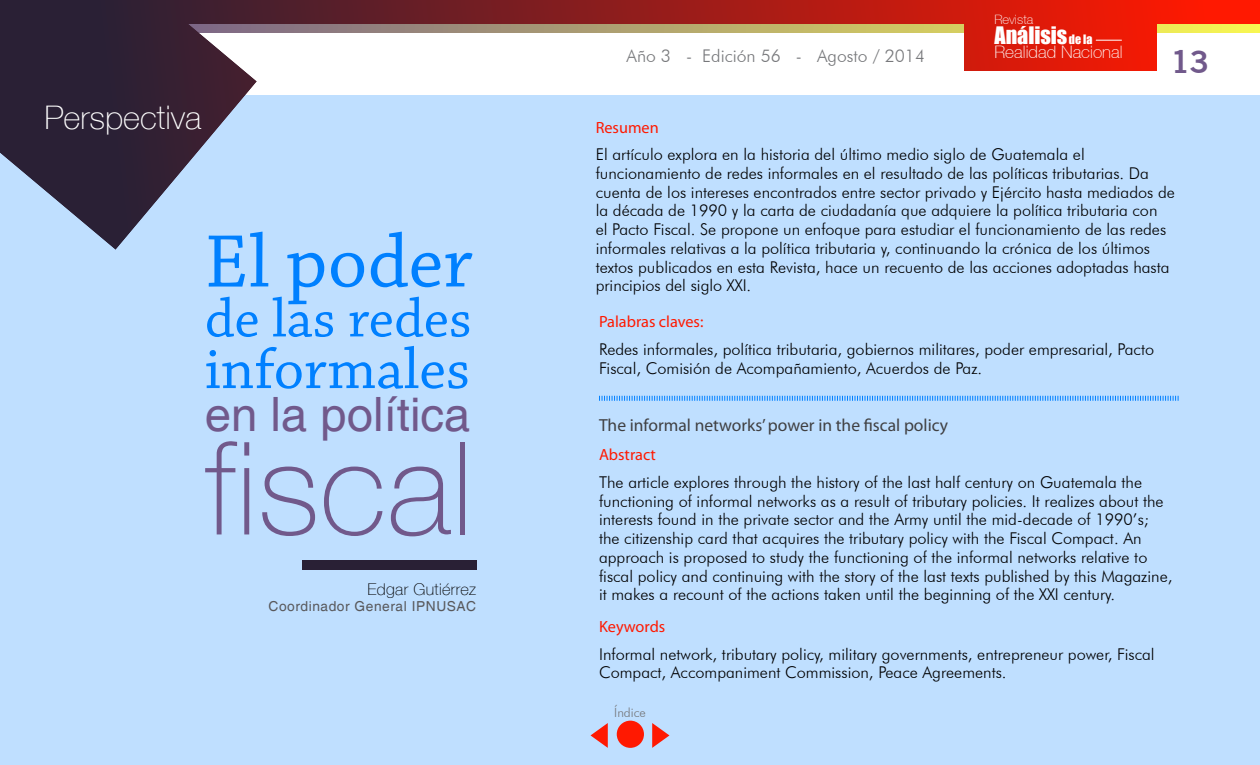
<style>
.page{position:relative;width:1260px;height:765px;background:#fff}
.page>*{position:absolute;margin:0;border:0;box-sizing:border-box;transform-origin:0 0}
.t1{font:100 129.12px "Helve Nue";color:#71598b}
.t2{font:78.38px "Chaparral Pro";letter-spacing:.005em;color:#0080ff}
.t3{font:60.25px "Chaparral Pro";color:#0080ff}
.t4{font:56.88px "Chaparral Pro";color:#0080ff}
.t5{font:47.38px "Helvetica";color:#71598b}
.t6{font:100 32.5px "Helve Nue";color:#fff}
.t7{font:700 31.25px "Goethe Gothic";color:#71598b}
.t8{font:22.12px "Impact";color:#fff}
.t9{font:17.5px "Myriad Pro";color:#404042}
.t10{font:300 17.5px "Futura BT";color:#77787b}
.t11{font:100 17.12px "Helvetica 35";color:#fff}
.t12{font:300 16.25px/18.8px "Futura BT";color:#000}
.t13{font:16.25px "Myriad Pro";color:#ff1901}
.t14{font:100 16.25px "Helve Nue";letter-spacing:.02em;color:#000}
.t15{font:13.75px "Helvetica";letter-spacing:.04em;color:#58585b}
.t16{font:100 12.88px "Helvetica 35";color:#fff}
.t17{font:300 12.75px "Futura BT";color:#757679}
.s1{font-size:11.88px}
</style>
<div class="page">
<svg style="left:257px;top:23px;width:1003px;height:10px"></svg>
<svg style="left:257px;top:0;width:1003px;height:23px"></svg>
<div style="left:965px;top:0;width:191px;height:71px;background:linear-gradient(to right,#d01a0c,#f51903)"></div>
<div style="left:0;top:95px;width:1260px;height:670px;background:#bfdfff"></div>
<div style="left:617px;top:721px;width:27px;height:27px;background:#ff1901;border-radius:50%"></div>
<svg style="left:1096px;top:40px;width:26px;height:1px"></svg>
<svg style="left:0;top:0;width:257px;height:250px;fill:#322035"></svg>
<div style="left:302px;top:561px;width:174px;height:9px;background:#292035"></div>
<svg style="left:599px;top:395px;width:580px;height:6px"></svg>
<svg style="left:652px;top:723px;width:17px;height:25px"></svg>
<svg style="left:591px;top:723px;width:17px;height:25px"></svg>
<h3 class="t6" style="left:44px;top:103px;width:159px">Perspectiva</h3>
<h2 class="t2" style="left:205px;top:232px;width:269px">El poder</h2>
<h3 class="t4" style="left:205px;top:297px;width:268px">de las redes</h3>
<h3 class="t3" style="left:205px;top:346px;width:267px">informales</h3>
<h3 class="t5" style="left:205px;top:396px;width:267px">en la política</h3>
<h1 class="t1" style="left:205px;top:431px;width:270px">fiscal</h1>
<p class="t14" style="left:367px;top:582px;width:110px">Edgar Gutiérrez</p>
<p class="t15" style="left:269px;top:601px;width:209px">Coordinador General IPNUSAC</p>
<p class="t10" style="left:627px;top:49px;width:300px">Año 3 - Edición 56 - Agosto / 2014</p>
<p class="t16" style="left:994px;top:12px;width:40px">Revista</p>
<h3 class="t8" style="left:994px;top:24px;width:100px">Análisis<span class="s1">de la</span></h3>
<p class="t11" style="left:994px;top:42px;width:130px">Realidad Nacional</p>
<h3 class="t7" style="left:1171px;top:49px;width:39px">13</h3>
<p class="t13" style="left:596px;top:121px;width:65px">Resumen</p>
<p class="t12" style="left:596px;top:146px;width:581px">El artículo explora en la historia del último medio siglo de Guatemala el funcionamiento de redes informales en el resultado de las políticas tributarias. Da cuenta de los intereses encontrados entre sector privado y Ejército hasta mediados de la década de 1990 y la carta de ciudadanía que adquiere la política tributaria con<br>el Pacto Fiscal. Se propone un enfoque para estudiar el funcionamiento de las redes informales relativas a la política tributaria y, continuando la crónica de los últimos textos publicados en esta Revista, hace un recuento de las acciones adoptadas hasta principios del siglo XXI.</p>
<p class="t13" style="left:599px;top:316px;width:106px">Palabras claves:</p>
<p class="t12" style="left:599px;top:341px;width:557px">Redes informales, política tributaria, gobiernos militares, poder empresarial, Pacto<br>Fiscal, Comisión de Acompañamiento, Acuerdos de Paz.</p>
<p class="t9" style="left:599px;top:419px;width:351px">The informal networks’ power in the iscal policy</p>
<p class="t13" style="left:599px;top:449px;width:58px">Abstract</p>
<p class="t12" style="left:599px;top:474px;width:575px">The article explores through the history of the last half century on Guatemala the functioning of informal networks as a result of tributary policies. It realizes about the interests found in the private sector and the Army until the mid-decade of 1990’s; the citizenship card that acquires the tributary policy with the Fiscal Compact. An approach is proposed to study the functioning of the informal networks relative to fiscal policy and continuing with the story of the last texts published by this Magazine, it makes a recount of the actions taken until the beginning of the XXI century.</p>
<p class="t13" style="left:599px;top:620px;width:68px">Keywords</p>
<p class="t12" style="left:599px;top:646px;width:557px">Informal network, tributary policy, military governments, entrepreneur power, Fiscal<br>Compact, Accompaniment Commission, Peace Agreements.</p>
<p class="t17" style="left:614px;top:707px;width:33px">Índice</p>
</div>
